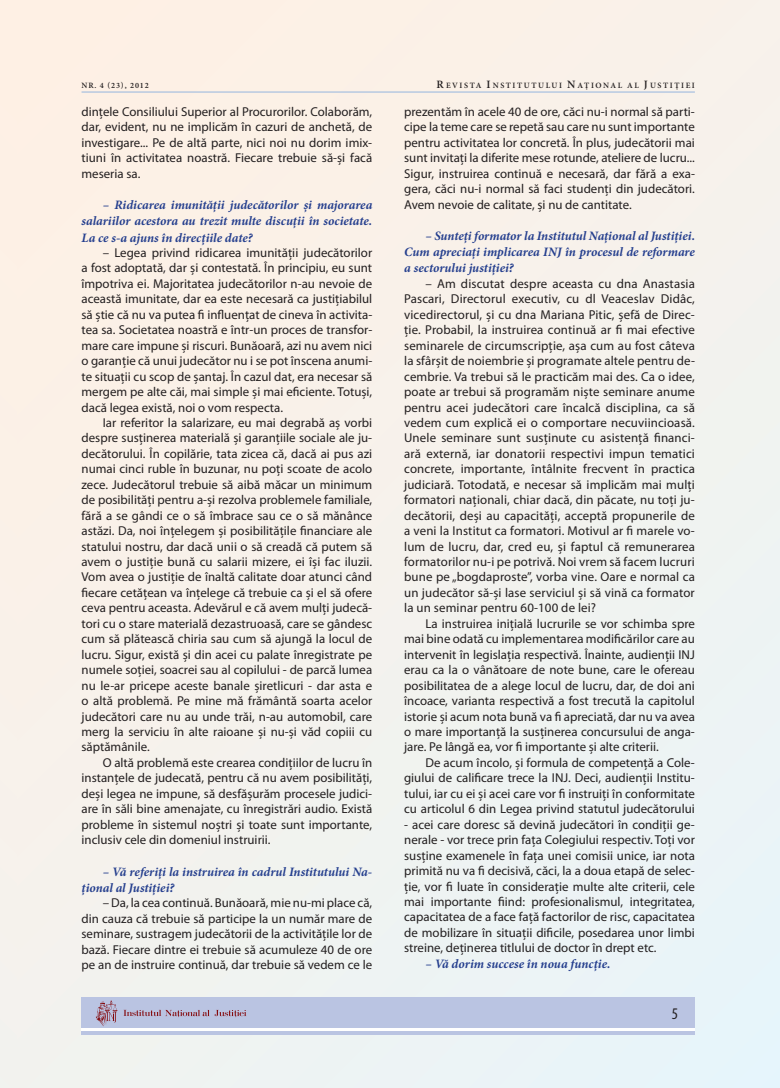
<style>
.page{position:relative;width:780px;height:1088px;background:#fff}
.page>*{position:absolute;margin:0;border:0;box-sizing:border-box;transform-origin:0 0}
.t1{font:condensed 16.25px "Myriad Pro";color:#231f20}
.t2{font:12.88px/15.5px "Myriad Pro";color:#231f20;text-align:justify}
.t3{font:italic 700 12.88px/16.1px "Minion Pro";color:#253f8e;text-align:justify}
.t4{font:600 8.12px "Minion Pro";letter-spacing:.195em;color:#231f20}
.s1{font-size:11.25px}
</style>
<div class="page">
<div style="left:0;top:0;width:18px;height:1088px;background:#faf1e8"></div>
<div style="left:18px;top:0;width:761px;height:1088px;background:#f5f2ec"></div>
<hr style="left:81px;top:92px;width:613px;height:1px;background:#95b5de">
<div style="left:81px;top:997px;width:613px;height:38px;background:#bac4e2"></div>
<hr style="left:81px;top:1028px;width:613px;height:3px;background:#fff">
<svg style="left:124px;top:1010px;width:122px;height:7px"></svg>
<svg style="left:96px;top:1000px;width:22px;height:26px"></svg>
<p class="t4" style="left:81px;top:82px;width:69px">NR. 4 (23), 2012</p>
<p class="t4" style="left:436px;top:82px;width:260px"><span class="s1">R</span>EVISTA <span class="s1">I</span>NSTITUTULUI <span class="s1">N</span>AŢIONAL AL <span class="s1">J</span>USTIŢIEI</p>
<p class="t2" style="left:81px;top:105px;width:292px">dinţele Consiliului Superior al Procurorilor. Colaborăm, dar, evident, nu ne implicăm în cazuri de anchetă, de investigare... Pe de altă parte, nici noi nu dorim imix&shy;tiuni în activitatea noastră. Fiecare trebuie să-și facă meseria sa.</p>
<p class="t3" style="left:81px;top:198px;width:292px;text-indent:21px">– Ridicarea imunităţii judecătorilor și majorarea salariilor acestora au trezit multe discuţii în societate.<br>La ce s-a ajuns în direcţiile date?</p>
<p class="t2" style="left:81px;top:246px;width:292px;text-indent:21px">– Legea privind ridicarea imunităţii judecătorilor a fost adoptată, dar și contestată. În principiu, eu sunt împotriva ei. Majoritatea judecătorilor n-au nevoie de această imunitate, dar ea este necesară ca justiţiabilul să știe că nu va putea fi influenţat de cineva în activita&shy;tea sa. Societatea noastră e într-un proces de transfor&shy;mare care impune și riscuri. Bunăoară, azi nu avem nici o garanţie că unui judecător nu i se pot înscena anumi&shy;te situaţii cu scop de șantaj. În cazul dat, era necesar să mergem pe alte căi, mai simple și mai eficiente. Totuși, dacă legea există, noi o vom respecta.</p>
<p class="t2" style="left:81px;top:416px;width:292px;text-indent:21px">Iar referitor la salarizare, eu mai degrabă aș vorbi despre susţinerea materială și garanţiile sociale ale ju&shy;decătorului. În copilărie, tata zicea că, dacă ai pus azi numai cinci ruble în buzunar, nu poţi scoate de acolo zece. Judecătorul trebuie să aibă măcar un minimum de posibilităţi pentru a-și rezolva problemele familiale, fără a se gândi ce o să îmbrace sau ce o să mănânce astăzi. Da, noi înţelegem și posibilităţile financiare ale statului nostru, dar dacă unii o să creadă că putem să avem o justiţie bună cu salarii mizere, ei își fac iluzii.<br>Vom avea o justiţie de înaltă calitate doar atunci când fiecare cetăţean va înţelege că trebuie ca și el să ofere ceva pentru aceasta. Adevărul e că avem mulţi judecă&shy;tori cu o stare materială dezastruoasă, care se gândesc cum să plătească chiria sau cum să ajungă la locul de lucru. Sigur, există și din acei cu palate înregistrate pe numele soţiei, soacrei sau al copilului - de parcă lumea nu le-ar pricepe aceste banale șiretlicuri - dar asta e o altă problemă. Pe mine mă frământă soarta acelor judecători care nu au unde trăi, n-au automobil, care merg la serviciu în alte raioane și nu-și văd copiii cu săptămânile.</p>
<p class="t2" style="left:81px;top:756px;width:292px;text-indent:21px">O altă problemă este crearea condiţiilor de lucru în instanţele de judecată, pentru că nu avem posibilităţi, deși legea ne impune, să desfășurăm procesele judici&shy;are în săli bine amenajate, cu înregistrări audio. Există probleme în sistemul noștri și toate sunt importante, inclusiv cele din domeniul instruirii.</p>
<p class="t3" style="left:81px;top:864px;width:292px;text-indent:21px">– Vă referiţi la instruirea în cadrul Institutului Na&shy;ţional al Justiţiei?</p>
<p class="t2" style="left:81px;top:896px;width:292px;text-indent:21px">– Da, la cea continuă. Bunăoară, mie nu-mi place că, din cauza că trebuie să participe la un număr mare de seminare, sustragem judecătorii de la activităţile lor de bază. Fiecare dintre ei trebuie să acumuleze 40 de ore pe an de instruire continuă, dar trebuie să vedem ce le</p>
<p class="t2" style="left:404px;top:105px;width:292px">prezentăm în acele 40 de ore, căci nu-i normal să parti&shy;cipe la teme care se repetă sau care nu sunt importante pentru activitatea lor concretă. În plus, judecătorii mai sunt invitaţi la diferite mese rotunde, ateliere de lucru...<br>Sigur, instruirea continuă e necesară, dar fără a exa&shy;gera, căci nu-i normal să faci studenţi din judecători.<br>Avem nevoie de calitate, și nu de cantitate.</p>
<p class="t3" style="left:404px;top:229px;width:292px;text-indent:21px">– Sunteţi formator la Institutul Naţional al Justiţiei.<br>Cum apreciaţi implicarea INJ în procesul de reformare a sectorului justiţiei?</p>
<p class="t2" style="left:404px;top:277px;width:292px;text-indent:21px">– Am discutat despre aceasta cu dna Anastasia Pascari, Directorul executiv, cu dl Veaceslav Didâc, vicedirectorul, și cu dna Mariana Pitic, șefă de Direc&shy;ţie. Probabil, la instruirea continuă ar fi mai efective seminarele de circumscripţie, așa cum au fost câteva la sfârșit de noiembrie și programate altele pentru de&shy;cembrie. Va trebui să le practicăm mai des. Ca o idee, poate ar trebui să programăm niște seminare anume pentru acei judecători care încalcă disciplina, ca să vedem cum explică ei o comportare necuviincioasă.<br>Unele seminare sunt susţinute cu asistenţă financi&shy;ară externă, iar donatorii respectivi impun tematici concrete, importante, întâlnite frecvent în practica judiciară. Totodată, e necesar să implicăm mai mulţi formatori naţionali, chiar dacă, din păcate, nu toţi ju&shy;decătorii, deși au capacităţi, acceptă propunerile de a veni la Institut ca formatori. Motivul ar fi marele vo&shy;lum de lucru, dar, cred eu, și faptul că remunerarea formatorilor nu-i pe potrivă. Noi vrem să facem lucruri bune pe „bogdaproste”, vorba vine. Oare e normal ca un judecător să-și lase serviciul și să vină ca formator la un seminar pentru 60-100 de lei?</p>
<p class="t2" style="left:404px;top:617px;width:292px;text-indent:21px">La instruirea iniţială lucrurile se vor schimba spre mai bine odată cu implementarea modificărilor care au intervenit în legislaţia respectivă. Înainte, audienţii INJ erau ca la o vânătoare de note bune, care le ofereau posibilitatea de a alege locul de lucru, dar, de doi ani încoace, varianta respectivă a fost trecută la capitolul istorie și acum nota bună va fi apreciată, dar nu va avea o mare importanţă la susţinerea concursului de anga&shy;jare. Pe lângă ea, vor fi importante și alte criterii.</p>
<p class="t2" style="left:404px;top:756px;width:292px;text-indent:21px">De acum încolo, și formula de competenţă a Cole&shy;giului de calificare trece la INJ. Deci, audienţii Institu&shy;tului, iar cu ei și acei care vor fi instruiţi în conformitate cu articolul 6 din Legea privind statutul judecătorului</p>
<p class="t2" style="left:404px;top:818px;width:292px">- acei care doresc să devină judecători în condiţii ge&shy;nerale - vor trece prin faţa Colegiului respectiv. Toţi vor susţine examenele în faţa unei comisii unice, iar nota primită nu va fi decisivă, căci, la a doua etapă de selec&shy;ţie, vor fi luate în consideraţie multe alte criterii, cele mai importante fiind: profesionalismul, integritatea, capacitatea de a face faţă factorilor de risc, capacitatea de mobilizare în situaţii dificile, posedarea unor limbi streine, deţinerea titlului de doctor în drept etc.</p>
<p class="t3" style="left:425px;top:957px;width:186px">– Vă dorim succese în noua funcţie.</p>
<p class="t1" style="left:671px;top:1007px;width:8px">5</p>
</div>
